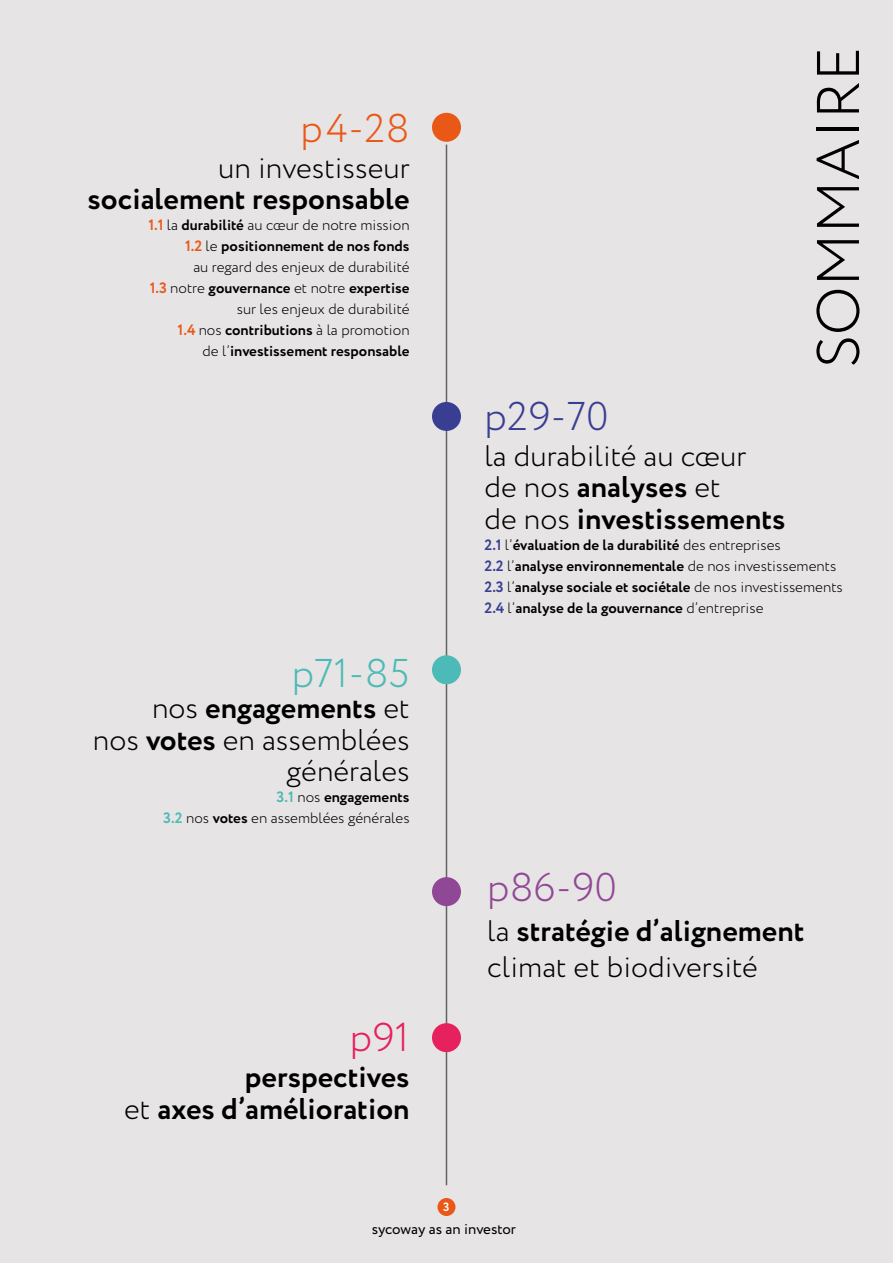
<style>
.page{position:relative;width:893px;height:1263px;background:#e6e4e4}
.page>*{position:absolute;margin:0;border:0;box-sizing:border-box;transform-origin:0 0}
.t1{font:300 60px "Circe";color:#000}
.t2{font:300 40.05px "Circe";color:#393e92}
.t3{font:300 40.05px "Circe";color:#4cbab6}
.t4{font:300 40.05px "Circe";color:#904896}
.t5{font:300 40.05px "Circe";color:#ea5818}
.t6{font:300 40.05px "Circe";color:#e7205e}
.t7{font:700 30px/31.5px "Circe";color:#000}
.t8{font:300 30px/31.5px "Circe";color:#000;text-align:right}
.t9{font:300 29.7px "Circe";color:#000}
.t10{font:300 15px/21px "Circe";color:#000;text-align:right}
.t11{font:700 15px/21px "Circe";color:#000}
.t12{font:15px "Circe";color:#000}
.t13{font:700 12px "Circe";color:#fff}
.s1{font-weight:700;color:#ea5818}
.s2{font-weight:700}
.s3{font-weight:700;color:#4cbab6}
.s4{font-weight:300}
.s5{font-weight:300;font-size:29.7px}
.s6{color:#393e92}
</style>
<div class="page">
<hr style="left:446px;top:145px;width:1px;height:1040px;background:#646363">
<div style="left:437px;top:1198px;width:18px;height:18px;background:#ea5818;border-radius:50%"></div>
<div style="left:432px;top:113px;width:29px;height:29px;background:#ea5818;border-radius:50%"></div>
<div style="left:432px;top:402px;width:29px;height:29px;background:#393e92;border-radius:50%"></div>
<div style="left:432px;top:655px;width:29px;height:29px;background:#4cbab6;border-radius:50%"></div>
<div style="left:432px;top:1023px;width:29px;height:29px;background:#e7205e;border-radius:50%"></div>
<div style="left:432px;top:877px;width:29px;height:29px;background:#904896;border-radius:50%"></div>
<h2 class="t5" style="left:301px;top:102px;width:110px">p4-28</h2>
<h3 class="t8" style="left:218px;top:152px;width:193px">un investisseur</h3>
<h3 class="t7" style="left:88px;top:185px;width:323px">socialement responsable</h3>
<p class="t10" style="left:148px;top:215px;width:263px"><span class="s1">1.1</span> la <span class="s2">durabilité</span> au cœur de notre mission <span class="s1">1.2</span> le <span class="s2">positionnement de nos fonds<br></span>au regard des enjeux de durabilité<br><span class="s1">1.3</span> notre <span class="s2">gouvernance</span> et notre <span class="s2">expertise </span>sur les enjeux de durabilité<br><span class="s1">1.4</span> nos <span class="s2">contributions</span> à la promotion<br>de l’<span class="s2">investissement responsable</span></p>
<h2 class="t3" style="left:292px;top:647px;width:119px">p71-85</h2>
<h3 class="t8" style="left:93px;top:693px;width:318px">nos <span class="s2">engagements</span> et<br>nos <span class="s2">votes</span> en assemblées générales</h3>
<p class="t10" style="left:163px;top:787px;width:248px"><span class="s3">3.1</span> nos <span class="s2">engagements<br></span><span class="s3">3.2</span> nos <span class="s2">votes</span> en assemblées générales</p>
<h2 class="t6" style="left:350px;top:1011px;width:61px">p91</h2>
<h3 class="t7" style="left:124px;top:1062px;width:287px;text-align:right">perspectives<br><span class="s4">et</span> axes d’amélioration</h3>
<h1 class="t1" style="left:799px;top:368px;width:323px;rotate:-90deg">SOMMAIRE</h1>
<h2 class="t2" style="left:484px;top:390px;width:126px">p29-70</h2>
<h3 class="t9" style="left:484px;top:436px;width:263px">la durabilité au cœur</h3>
<h3 class="t7" style="left:484px;top:473px;width:303px"><span class="s5">de nos</span> analyses <span class="s5">et<br>de nos</span> investissements</h3>
<p class="t11" style="left:484px;top:535px;width:360px"><span class="s6">2.1</span> <span class="s4">l’</span>évaluation de la durabilité <span class="s4">des entreprises<br></span><span class="s6">2.2</span> <span class="s4">l’</span>analyse environnementale <span class="s4">de nos investissements </span><span class="s6">2.3</span> <span class="s4">l’</span>analyse sociale et sociétale <span class="s4">de nos investissements </span><span class="s6">2.4</span> <span class="s4">l’</span>analyse de la gouvernance <span class="s4">d’entreprise</span></p>
<h2 class="t4" style="left:487px;top:861px;width:132px">p86-90</h2>
<h3 class="t7" style="left:487px;top:917px;width:319px"><span class="s5">la</span> stratégie d’alignement</h3>
<h3 class="t9" style="left:487px;top:948px;width:272px">climat et biodiversité</h3>
<p class="t13" style="left:443px;top:1199px;width:8px">3</p>
<p class="t12" style="left:372px;top:1219px;width:146px">sycoway as an investor</p>
</div>
